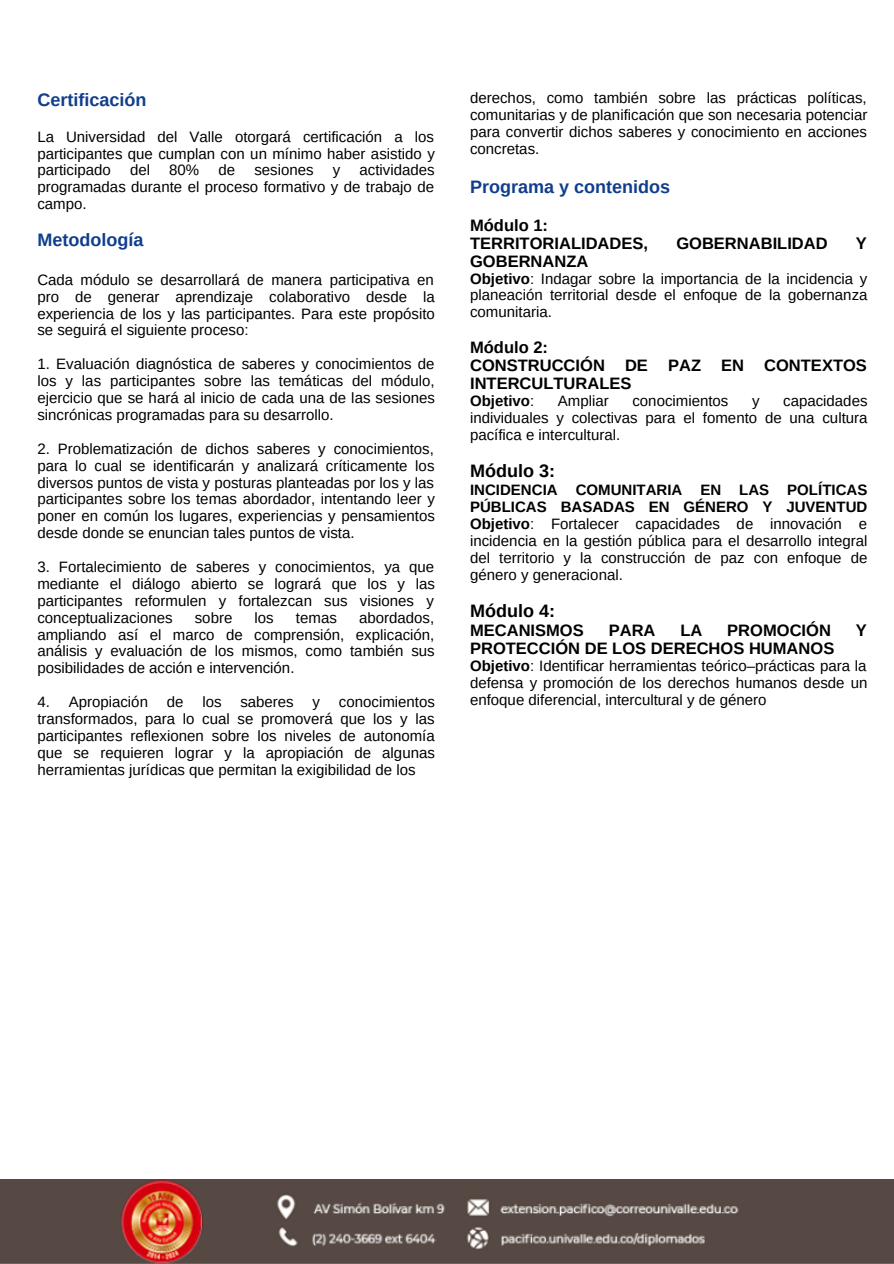
<style>
.page{position:relative;width:894px;height:1264px;background:#fff}
.page>*{position:absolute;margin:0;border:0;box-sizing:border-box;transform-origin:0 0}
.t1{font:700 18px "Arimo";color:#103e8d}
.t2{font:700 18px "Arimo";color:#000}
.t3{font:700 16.5px/18px "Arimo";color:#000}
.t4{font:15px/17px "Arimo";color:#000;text-align:justify}
.t5{font:700 15px "Arimo";color:#000}
.s1{font-weight:700}
.s2{font-weight:400}
</style>
<div class="page">
<img style="left:0;top:1179px;width:893px;height:84px">
<p class="t1" style="left:37px;top:89px;width:111px">Certificación</p>
<p class="t4" style="left:37px;top:128px;width:399px">La Universidad del Valle otorgará certificación a los participantes que cumplan con un mínimo haber asistido y participado</p>
<p class="t4" style="left:37px;top:162px;width:399px;text-indent:322px">actividades programadas durante el proceso formativo y de trabajo de campo.</p>
<p class="t1" style="left:37px;top:230px;width:107px">Metodología</p>
<p class="t4" style="left:37px;top:271px;width:399px">Cada módulo se desarrollará de manera participativa en pro de generar aprendizaje colaborativo desde la experiencia de los y las participantes. Para este propósito se seguirá el siguiente proceso:</p>
<p class="t4" style="left:37px;top:355px;width:399px">1. Evaluación diagnóstica de saberes y conocimientos de los y las participantes sobre las temáticas del módulo, ejercicio que se hará al inicio de cada una de las sesiones sincrónicas programadas para su desarrollo.</p>
<p class="t4" style="left:37px;top:440px;width:399px">2. Problematización de dichos saberes y conocimientos, para lo cual se identificarán y analizará críticamente los diversos puntos de vista y posturas planteadas por los y las participantes sobre los temas abordador, intentando leer y poner en común los lugares, experiencias y pensamientos desde donde se enuncian tales puntos de vista.</p>
<p class="t4" style="left:37px;top:558px;width:399px">3. Fortalecimiento de saberes y conocimientos, ya que mediante el diálogo abierto se logrará que los y las participantes reformulen y fortalezcan sus visiones y conceptualizaciones</p>
<p class="t4" style="left:130px;top:162px;width:22px">del</p>
<p class="t4" style="left:169px;top:162px;width:32px">80%</p>
<p class="t4" style="left:218px;top:162px;width:18px">de</p>
<p class="t4" style="left:254px;top:162px;width:61px">sesiones</p>
<p class="t4" style="left:333px;top:162px;width:9px">y</p>
<p class="t4" style="left:37px;top:609px;width:399px;text-indent:321px">abordados, ampliando así el marco de comprensión, explicación, análisis y evaluación de los mismos, como también sus posibilidades de acción e intervención.</p>
<p class="t4" style="left:37px;top:693px;width:112px">4. Apropiación</p>
<p class="t4" style="left:167px;top:693px;width:18px">de</p>
<p class="t4" style="left:202px;top:693px;width:21px">los</p>
<p class="t4" style="left:240px;top:693px;width:55px">saberes</p>
<p class="t4" style="left:312px;top:693px;width:9px">y</p>
<p class="t4" style="left:195px;top:609px;width:39px">sobre</p>
<p class="t4" style="left:254px;top:609px;width:21px">los</p>
<p class="t4" style="left:296px;top:609px;width:42px">temas</p>
<p class="t4" style="left:37px;top:693px;width:399px;text-indent:301px">conocimientos transformados, para lo cual se promoverá que los y las participantes reflexionen sobre los niveles de autonomía que se requieren lograr y la apropiación de algunas herramientas jurídicas que permitan la exigibilidad de los</p>
<p class="t4" style="left:470px;top:90px;width:399px">derechos, como también sobre las prácticas políticas, comunitarias y de planificación que son necesaria potenciar para convertir dichos saberes y conocimiento en acciones concretas.</p>
<p class="t1" style="left:470px;top:177px;width:202px">Programa y contenidos</p>
<p class="t3" style="left:470px;top:216px;width:79px">Módulo 1:</p>
<p class="t3" style="left:470px;top:234px;width:179px">TERRITORIALIDADES,</p>
<p class="t3" style="left:676px;top:234px;width:153px">GOBERNABILIDAD</p>
<p class="t3" style="left:855px;top:234px;width:12px">Y</p>
<p class="t3" style="left:470px;top:252px;width:120px">GOBERNANZA</p>
<p class="t4" style="left:470px;top:270px;width:399px"><span class="s1">Objetivo</span>: Indagar sobre la importancia de la incidencia y planeación territorial desde el enfoque de la gobernanza comunitaria.</p>
<p class="t3" style="left:470px;top:338px;width:79px">Módulo 2:</p>
<p class="t3" style="left:470px;top:357px;width:398px">CONSTRUCCIÓN DE PAZ EN CONTEXTOS<br>INTERCULTURALES</p>
<p class="t5" style="left:470px;top:393px;width:66px">Objetivo<span class="s2">:</span></p>
<p class="t4" style="left:557px;top:392px;width:52px">Ampliar</p>
<p class="t4" style="left:632px;top:392px;width:97px">conocimientos</p>
<p class="t4" style="left:751px;top:392px;width:9px">y</p>
<p class="t4" style="left:470px;top:392px;width:399px;text-indent:313px">capacidades individuales y colectivas para el fomento de una cultura pacífica e intercultural.</p>
<p class="t2" style="left:470px;top:461px;width:86px">Módulo 3:</p>
<p class="t4" style="left:470px;top:481px;width:399px"><span class="s1">INCIDENCIA COMUNITARIA EN LAS POLÍTICAS PÚBLICAS BASADAS EN GÉNERO Y JUVENTUD Objetivo</span>: Fortalecer capacidades de innovación e incidencia en la gestión pública para el desarrollo integral del territorio y la construcción de paz con enfoque de género y generacional.</p>
<p class="t2" style="left:470px;top:600px;width:86px">Módulo 4:</p>
<p class="t3" style="left:470px;top:621px;width:115px">MECANISMOS</p>
<p class="t3" style="left:608px;top:621px;width:48px">PARA</p>
<p class="t3" style="left:680px;top:621px;width:23px">LA</p>
<p class="t3" style="left:727px;top:621px;width:105px">PROMOCIÓN</p>
<p class="t3" style="left:855px;top:621px;width:12px">Y</p>
<p class="t3" style="left:470px;top:639px;width:365px">PROTECCIÓN DE LOS DERECHOS HUMANOS</p>
<p class="t4" style="left:470px;top:657px;width:399px"><span class="s1">Objetivo</span>: Identificar herramientas teórico–prácticas para la defensa y promoción de los derechos humanos desde un enfoque diferencial, intercultural y de género</p>
</div>
